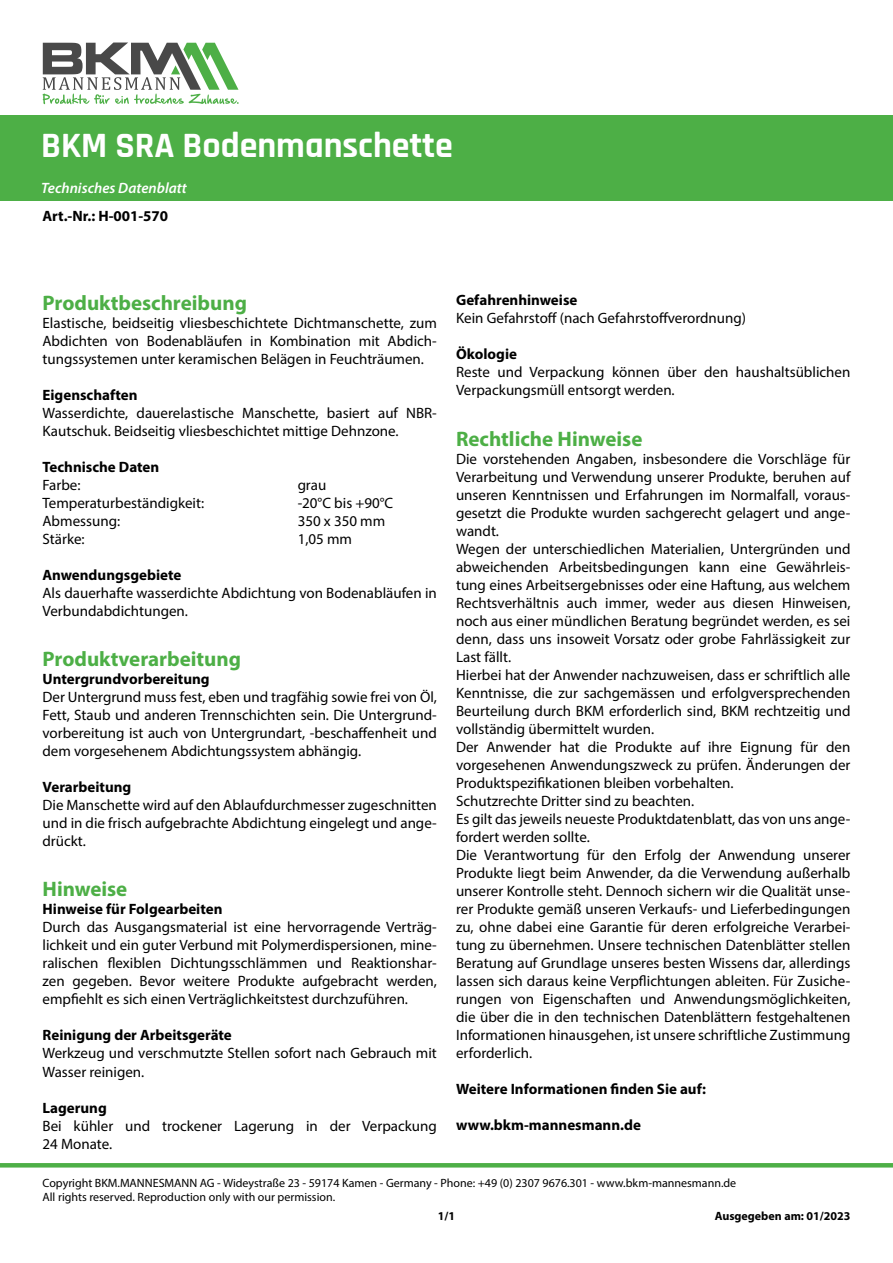
<style>
.page{position:relative;width:893px;height:1263px;background:#fff}
.page>*{position:absolute;margin:0;border:0;box-sizing:border-box;transform-origin:0 0}
.t1{font:700 36px "Rajdhani";color:#fff}
.t2{font:700 21px "Myriad Pro";color:#4daf46}
.t3{font:15px/18px "Myriad Pro";color:#000}
.t4{font:700 15px "Myriad Pro";color:#000}
.t5{font:italic 600 15px "Myriad Pro";color:#fff}
.t6{font:12px/14.4px "Myriad Pro";color:#000}
.t7{font:700 12px "Myriad Pro";color:#000}
</style>
<div class="page">
<hr style="left:0;top:1163px;width:893px;height:4px;background:#4daf46">
<svg style="left:43px;top:43px;width:196px;height:61px"></svg>
<div style="left:0;top:116px;width:893px;height:85px;background:#4daf46"></div>
<h1 class="t1" style="left:41px;top:123px;width:413px">BKM SRA Bodenmanschette</h1>
<p class="t5" style="left:41px;top:178px;width:147px">Technisches Datenblatt</p>
<p class="t4" style="left:43px;top:206px;width:127px">Art.-Nr.: H-001-570</p>
<h2 class="t2" style="left:43px;top:289px;width:206px">Produktbeschreibung</h2>
<p class="t3" style="left:43px;top:313px;width:396px;text-align:justify">Elastische, beidseitig vliesbeschichtete Dichtmanschette, zum Abdichten von Bodenabläufen in Kombination mit Abdich&shy;tungssystemen unter keramischen Belägen in Feuchträumen.</p>
<p class="t4" style="left:43px;top:385px;width:97px">Eigenschaften</p>
<p class="t3" style="left:43px;top:403px;width:396px">Wasserdichte, dauerelastische Manschette, basiert auf NBR-<br>Kautschuk. Beidseitig vliesbeschichtet mittige Dehnzone.</p>
<p class="t4" style="left:43px;top:457px;width:118px">Technische Daten</p>
<p class="t3" style="left:43px;top:475px;width:39px">Farbe:</p>
<p class="t3" style="left:298px;top:475px;width:30px">grau</p>
<p class="t3" style="left:43px;top:493px;width:163px">Temperaturbeständigkeit:</p>
<p class="t3" style="left:298px;top:493px;width:97px">-20°C bis +90°C</p>
<p class="t3" style="left:43px;top:511px;width:79px">Abmessung:</p>
<p class="t3" style="left:298px;top:511px;width:89px">350 x 350 mm</p>
<p class="t3" style="left:43px;top:529px;width:44px">Stärke:</p>
<p class="t3" style="left:298px;top:529px;width:56px">1,05 mm</p>
<p class="t4" style="left:43px;top:565px;width:140px">Anwendungsgebiete</p>
<p class="t3" style="left:43px;top:583px;width:396px">Als dauerhafte wasserdichte Abdichtung von Bodenabläufen in<br>Verbundabdichtungen.</p>
<h2 class="t2" style="left:43px;top:645px;width:200px">Produktverarbeitung</h2>
<p class="t4" style="left:43px;top:669px;width:169px">Untergrundvorbereitung</p>
<p class="t3" style="left:43px;top:688px;width:396px;text-align:justify">Der Untergrund muss fest, eben und tragfähig sowie frei von Öl, Fett, Staub und anderen Trennschichten sein. Die Untergrund&shy;vorbereitung ist auch von Untergrundart, -beschaffenheit und dem vorgesehenem Abdichtungssystem abhängig.</p>
<p class="t4" style="left:43px;top:777px;width:90px">Verarbeitung</p>
<p class="t3" style="left:43px;top:796px;width:396px;text-align:justify">Die Manschette wird auf den Ablaufdurchmesser zugeschnitten und in die frisch aufgebrachte Abdichtung eingelegt und ange&shy;drückt.</p>
<h2 class="t2" style="left:43px;top:876px;width:86px">Hinweise</h2>
<p class="t4" style="left:43px;top:900px;width:181px">Hinweise für Folgearbeiten</p>
<p class="t3" style="left:43px;top:918px;width:396px;text-align:justify">Durch das Ausgangsmaterial ist eine hervorragende Verträg&shy;lichkeit und ein guter Verbund mit Polymerdispersionen, mine&shy;ralischen flexiblen Dichtungsschlämmen und Reaktionshar&shy;zen gegeben. Bevor weitere Produkte aufgebracht werden, empfiehlt es sich einen Verträglichkeitstest durchzuführen.</p>
<p class="t4" style="left:43px;top:1026px;width:191px">Reinigung der Arbeitsgeräte</p>
<p class="t3" style="left:43px;top:1044px;width:396px">Werkzeug und verschmutzte Stellen sofort nach Gebrauch mit<br>Wasser reinigen.</p>
<p class="t4" style="left:43px;top:1098px;width:66px">Lagerung</p>
<p class="t3" style="left:43px;top:1116px;width:396px">Bei kühler und trockener Lagerung in der Verpackung<br>24 Monate.</p>
<p class="t4" style="left:456px;top:290px;width:123px">Gefahrenhinweise</p>
<p class="t3" style="left:456px;top:309px;width:292px">Kein Gefahrstoff (nach Gefahrstoffverordnung)</p>
<p class="t4" style="left:456px;top:344px;width:63px">Ökologie</p>
<p class="t3" style="left:456px;top:363px;width:396px">Reste und Verpackung können über den haushaltsüblichen<br>Verpackungsmüll entsorgt werden.</p>
<h2 class="t2" style="left:456px;top:425px;width:188px">Rechtliche Hinweise</h2>
<p class="t3" style="left:456px;top:449px;width:396px">Die vorstehenden Angaben, insbesondere die Vorschläge für Verarbeitung und Verwendung unserer Produkte, beruhen auf unseren Kenntnissen und Erfahrungen im Normalfall, voraus&shy;gesetzt die Produkte wurden sachgerecht gelagert und ange&shy;wandt.<br>Wegen der unterschiedlichen Materialien, Untergründen und abweichenden Arbeitsbedingungen kann eine Gewährleis&shy;tung eines Arbeitsergebnisses oder eine Haftung, aus welchem Rechtsverhältnis auch immer, weder aus diesen Hinweisen, noch aus einer mündlichen Beratung begründet werden, es sei denn, dass uns insoweit Vorsatz oder grobe Fahrlässigkeit zur Last fällt.<br>Hierbei hat der Anwender nachzuweisen, dass er schriftlich alle Kenntnisse, die zur sachgemässen und erfolgversprechenden Beurteilung durch BKM erforderlich sind, BKM rechtzeitig und vollständig übermittelt wurden.<br>Der Anwender hat die Produkte auf ihre Eignung für den vorgesehenen Anwendungszweck zu prüfen. Änderungen der Produktspezifikationen bleiben vorbehalten.<br>Schutzrechte Dritter sind zu beachten.<br>Es gilt das jeweils neueste Produktdatenblatt, das von uns ange&shy;fordert werden sollte.<br>Die Verantwortung für den Erfolg der Anwendung unserer Produkte liegt beim Anwender, da die Verwendung außerhalb unserer Kontrolle steht. Dennoch sichern wir die Qualität unse&shy;rer Produkte gemäß unseren Verkaufs- und Lieferbedingungen zu, ohne dabei eine Garantie für deren erfolgreiche Verarbei&shy;tung zu übernehmen. Unsere technischen Datenblätter stellen Beratung auf Grundlage unseres besten Wissens dar, allerdings lassen sich daraus keine Verpflichtungen ableiten. Für Zusiche&shy;rungen von Eigenschaften und Anwendungsmöglichkeiten, die über die in den technischen Datenblättern festgehaltenen Informationen hinausgehen, ist unsere schriftliche Zustimmung erforderlich.</p>
<p class="t4" style="left:456px;top:1079px;width:252px">Weitere Informationen finden Sie auf:</p>
<p class="t4" style="left:456px;top:1115px;width:186px">www.bkm-mannesmann.de</p>
<p class="t6" style="left:43px;top:1175px;width:695px">Copyright BKM.MANNESMANN AG - Wideystraße 23 - 59174 Kamen - Germany - Phone: +49 (0) 2307 9676.301 - www.bkm-mannesmann.de<br>All rights reserved. Reproduction only with our permission.</p>
<p class="t7" style="left:438px;top:1208px;width:19px">1/1</p>
<p class="t7" style="left:715px;top:1208px;width:137px">Ausgegeben am: 01/2023</p>
</div>
